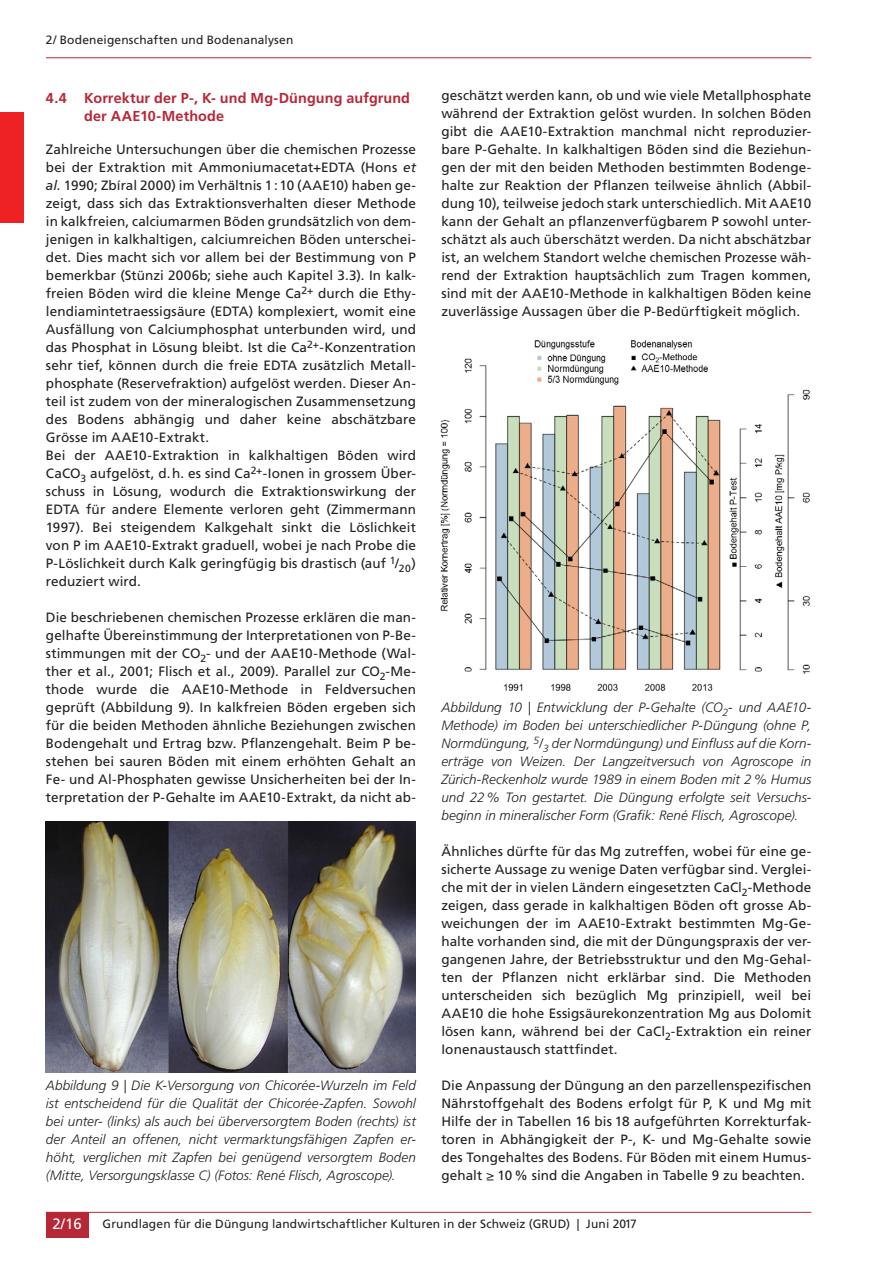
<style>
.page{position:relative;width:893px;height:1263px;background:#fff}
.page>*{position:absolute;margin:0;border:0;box-sizing:border-box;transform-origin:0 0}
.t1{font:15px "Frutiger LT Std";color:#fff}
.t2{font:700 14.4px/18px "Frutiger LT Std";letter-spacing:.005em;color:#b72837}
.Lauftext__Blocksatz{font:13.5px/18px "Frutiger LT Std";letter-spacing:.005em;color:#231f20;text-align:justify}
.Legende{font:italic 300 13.5px/18px "Frutiger LT Std";color:#231f20;text-align:justify}
.t3{font:12px "Frutiger LT Std";letter-spacing:.01em;color:#231f20}
.s1{font-style:italic}
</style>
<div class="page">
<hr style="left:46px;top:1212px;width:765px;height:1px;background:#b72837">
<div style="left:46px;top:1212px;width:42px;height:25px;background:#b72837"></div>
<hr style="left:46px;top:57px;width:765px;height:1px;background:#b72837">
<div style="left:0;top:113px;width:23px;height:110px;background:#ee2124"></div>
<img style="left:46px;top:821px;width:370px;height:251px">
<img style="left:440px;top:340px;width:370px;height:351px">
<p class="t3" style="left:46px;top:33px;width:249px">2/ Bodeneigenschaften und Bodenanalysen</p>
<p class="t2" style="left:84px;top:89px;width:327px;text-indent:-38px">4.4 Korrektur der P-, K- und Mg-Düngung aufgrund der AAE10-Methode</p>
<p class="Lauftext__Blocksatz" style="left:46px;top:140px;width:372px">Zahlreiche Untersuchungen über die chemischen Prozesse bei der Extraktion mit Ammoniumacetat+EDTA (Hons <span class="s1">et al.</span> 1990; Zbíral 2000) im Verhältnis 1:10 (AAE10) haben ge&shy;zeigt, dass sich das Extraktionsverhalten dieser Methode in kalkfreien, calciumarmen Böden grundsätzlich von dem&shy;jenigen in kalkhaltigen, calciumreichen Böden unterschei&shy;det. Dies macht sich vor allem bei der Bestimmung von P bemerkbar (Stünzi 2006b; siehe auch Kapitel 3.3). In kalk&shy;freien Böden wird die kleine Menge Ca<sup>2+</sup> durch die Ethy&shy;lendiamintetraessigsäure (EDTA) komplexiert, womit eine Ausfällung von Calciumphosphat unterbunden wird, und das Phosphat in Lösung bleibt. Ist die Ca<sup>2+</sup>-Konzentration sehr tief, können durch die freie EDTA zusätzlich Metall&shy;phosphate (Reservefraktion) aufgelöst werden. Dieser An&shy;teil ist zudem von der mineralogischen Zusammensetzung des Bodens abhängig und daher keine abschätzbare Grösse im AAE10-Extrakt.</p>
<p class="Lauftext__Blocksatz" style="left:46px;top:446px;width:372px">Bei der AAE10-Extraktion in kalkhaltigen Böden wird CaCO<sub>3</sub> aufgelöst, d.h. es sind Ca<sup>2+</sup>-Ionen in grossem Über&shy;schuss in Lösung, wodurch die Extraktionswirkung der EDTA für andere Elemente verloren geht (Zimmermann 1997). Bei steigendem Kalkgehalt sinkt die Löslichkeit von P im AAE10-Extrakt graduell, wobei je nach Probe die P-Löslichkeit durch Kalk geringfügig bis drastisch (auf <sup>1</sup>/<sub>20</sub>) reduziert wird.</p>
<p class="Lauftext__Blocksatz" style="left:46px;top:608px;width:372px">Die beschriebenen chemischen Prozesse erklären die man&shy;gelhafte Übereinstimmung der Interpretationen von P-Be&shy;stimmungen mit der CO<sub>2</sub>- und der AAE10-Methode (Wal&shy;ther et al., 2001; Flisch et al., 2009). Parallel zur CO<sub>2</sub>-Me&shy;thode wurde die AAE10-Methode in Feldversuchen geprüft (Abbildung 9). In kalkfreien Böden ergeben sich für die beiden Methoden ähnliche Beziehungen zwischen Bodengehalt und Ertrag bzw. Pflanzengehalt. Beim P be&shy;stehen bei sauren Böden mit einem erhöhten Gehalt an Fe- und Al-Phosphaten gewisse Unsicherheiten bei der In&shy;terpretation der P-Gehalte im AAE10-Extrakt, da nicht ab-</p>
<p class="Legende" style="left:46px;top:1077px;width:371px">Abbildung 9 | Die K-Versorgung von Chicorée-Wurzeln im Feld ist entscheidend für die Qualität der Chicorée-Zapfen. Sowohl bei unter- (links) als auch bei überversorgtem Boden (rechts) ist der Anteil an offenen, nicht vermarktungsfähigen Zapfen er&shy;höht, verglichen mit Zapfen bei genügend versorgtem Boden (Mitte, Versorgungsklasse C) (Fotos: René Flisch, Agroscope).</p>
<p class="Lauftext__Blocksatz" style="left:441px;top:86px;width:371px">geschätzt werden kann, ob und wie viele Metallphosphate während der Extraktion gelöst wurden. In solchen Böden gibt die AAE10-Extraktion manchmal nicht reproduzier&shy;bare P-Gehalte. In kalkhaltigen Böden sind die Beziehun&shy;gen der mit den beiden Methoden bestimmten Bodenge&shy;halte zur Reaktion der Pflanzen teilweise ähnlich (Abbil&shy;dung 10), teilweise jedoch stark unterschiedlich. Mit AAE10 kann der Gehalt an pflanzenverfügbarem P sowohl unter&shy;schätzt als auch überschätzt werden. Da nicht abschätzbar ist, an welchem Standort welche chemischen Prozesse wäh&shy;rend der Extraktion hauptsächlich zum Tragen kommen, sind mit der AAE10-Methode in kalkhaltigen Böden keine zuverlässige Aussagen über die P-Bedürftigkeit möglich.</p>
<p class="Legende" style="left:441px;top:699px;width:371px">Abbildung 10 | Entwicklung der P-Gehalte (CO<sub>2</sub>- und AAE10- Methode) im Boden bei unterschiedlicher P-Düngung (ohne P, Normdüngung, <sup>5</sup>/<sub>3</sub> der Normdüngung) und Einfluss auf die Korn&shy;erträge von Weizen. Der Langzeitversuch von Agroscope in Zürich-Reckenholz wurde 1989 in einem Boden mit 2 % Humus und 22 % Ton gestartet. Die Düngung erfolgte seit Versuchs&shy;beginn in mineralischer Form (Grafik: René Flisch, Agroscope).</p>
<p class="Lauftext__Blocksatz" style="left:441px;top:842px;width:371px">Ähnliches dürfte für das Mg zutreffen, wobei für eine ge&shy;sicherte Aussage zu wenige Daten verfügbar sind. Verglei&shy;che mit der in vielen Ländern eingesetzten CaCl<sub>2</sub>-Methode zeigen, dass gerade in kalkhaltigen Böden oft grosse Ab&shy;weichungen der im AAE10-Extrakt bestimmten Mg-Ge&shy;halte vorhanden sind, die mit der Düngungspraxis der ver&shy;gangenen Jahre, der Betriebsstruktur und den Mg-Gehal&shy;ten der Pflanzen nicht erklärbar sind. Die Methoden unterscheiden sich bezüglich Mg prinzipiell, weil bei AAE10 die hohe Essigsäurekonzentration Mg aus Dolomit lösen kann, während bei der CaCl<sub>2</sub>-Extraktion ein reiner Ionenaustausch stattfindet.</p>
<p class="Lauftext__Blocksatz" style="left:441px;top:1076px;width:371px">Die Anpassung der Düngung an den parzellenspezifischen Nährstoffgehalt des Bodens erfolgt für P, K und Mg mit Hilfe der in Tabellen 16 bis 18 aufgeführten Korrekturfak&shy;toren in Abhängigkeit der P-, K- und Mg-Gehalte sowie des Tongehaltes des Bodens. Für Böden mit einem Humus&shy;gehalt ≥ 10 % sind die Angaben in Tabelle 9 zu beachten.</p>
<p class="t1" style="left:53px;top:1215px;width:31px">2/16</p>
<p class="t3" style="left:103px;top:1217px;width:536px">Grundlagen für die Düngung landwirtschaftlicher Kulturen in der Schweiz (GRUD) | Juni 2017</p>
</div>
